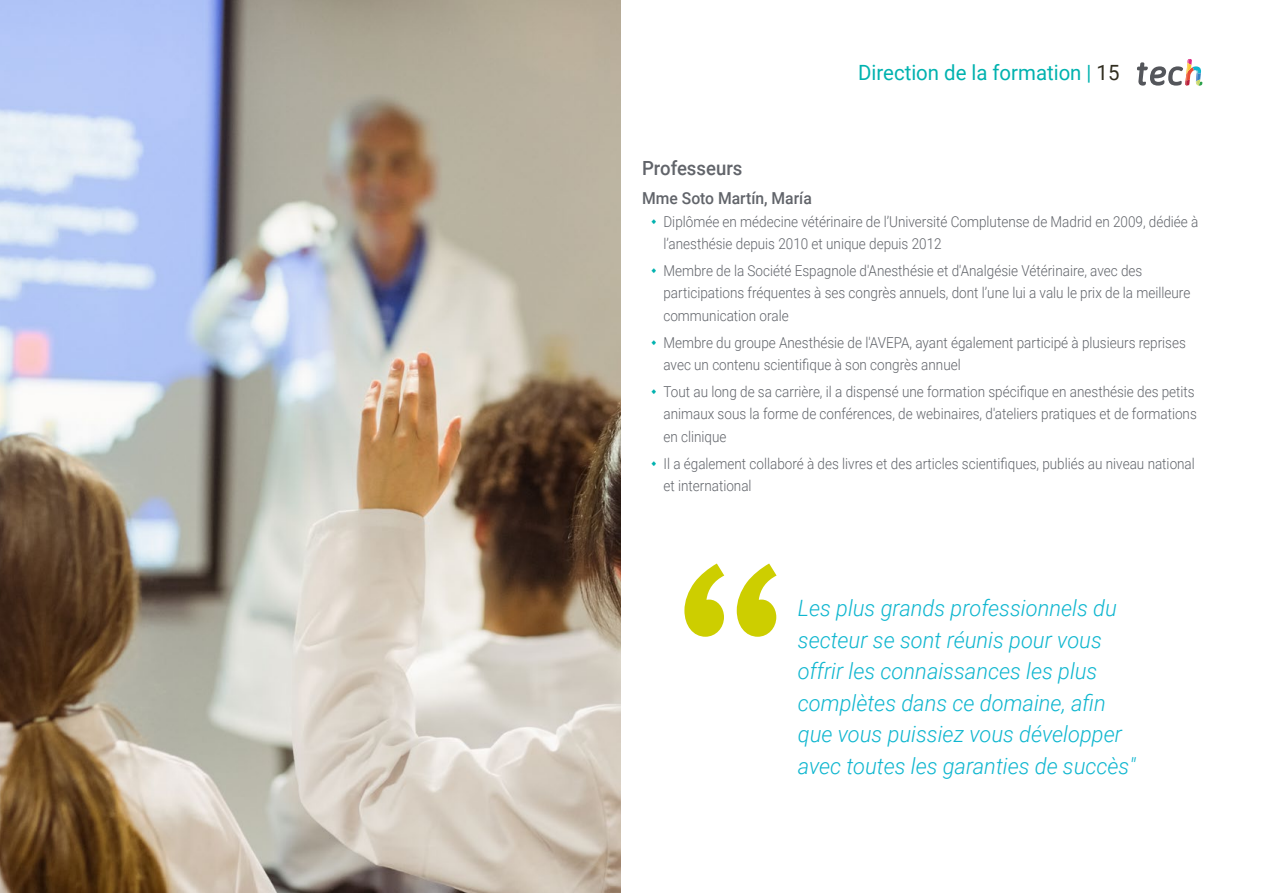
<style>
.page{position:relative;width:1263px;height:893px;background:#fff}
.page>*{position:absolute;margin:0;border:0;box-sizing:border-box;transform-origin:0 0}
.t1{font:italic 300 22.5px/31.5px "Roboto";color:#0fb6cf}
.t2{font:21px "Roboto";color:#00b2af}
.t3{font:500 19.5px "Roboto";color:#61646a;scale:.95 1}
.t4{font:500 16.5px "Roboto";color:#61646a;scale:.95 1}
.t5{font:300 15px/22.5px "Roboto";color:#61646a;scale:.9 1}
.s1{color:#312e20}
</style>
<div class="page">
<svg style="left:1137px;top:59px;width:65px;height:27px"></svg>
<img style="left:0;top:0;width:621px;height:893px">
<svg style="left:684px;top:563px;width:92px;height:74px"></svg>
<h2 class="t2" style="left:858px;top:57px;width:263px">Direction de la formation | <span class="s1">15</span></h2>
<h3 class="t3" style="left:642px;top:154px;width:107px">Professeurs</h3>
<p class="t4" style="left:642px;top:187px;width:180px">Mme Soto Martín, María</p>
<p class="t5" style="left:663px;top:209px;width:596px">Diplômée en médecine vétérinaire de l’Université Complutense de Madrid en 2009, dédiée à l’anesthésie depuis 2010 et unique depuis 2012</p>
<p class="t5" style="left:663px;top:259px;width:587px">Membre de la Société Espagnole d'Anesthésie et d'Analgésie Vétérinaire, avec des participations fréquentes à ses congrès annuels, dont l’une lui a valu le prix de la meilleure communication orale</p>
<p class="t5" style="left:663px;top:330px;width:582px">Membre du groupe Anesthésie de l'AVEPA, ayant également participé à plusieurs reprises avec un contenu scientifique à son congrès annuel</p>
<p class="t5" style="left:663px;top:380px;width:594px">Tout au long de sa carrière, il a dispensé une formation spécifique en anesthésie des petits animaux sous la forme de conférences, de webinaires, d'ateliers pratiques et de formations en clinique</p>
<p class="t5" style="left:663px;top:451px;width:592px">Il a également collaboré à des livres et des articles scientifiques, publiés au niveau national et international</p>
<h1 class="t1" style="left:798px;top:592px;width:339px">Les plus grands professionnels du secteur se sont réunis pour vous offrir les connaissances les plus complètes dans ce domaine, afin que vous puissiez vous développer avec toutes les garanties de succès"</h1>
</div>
